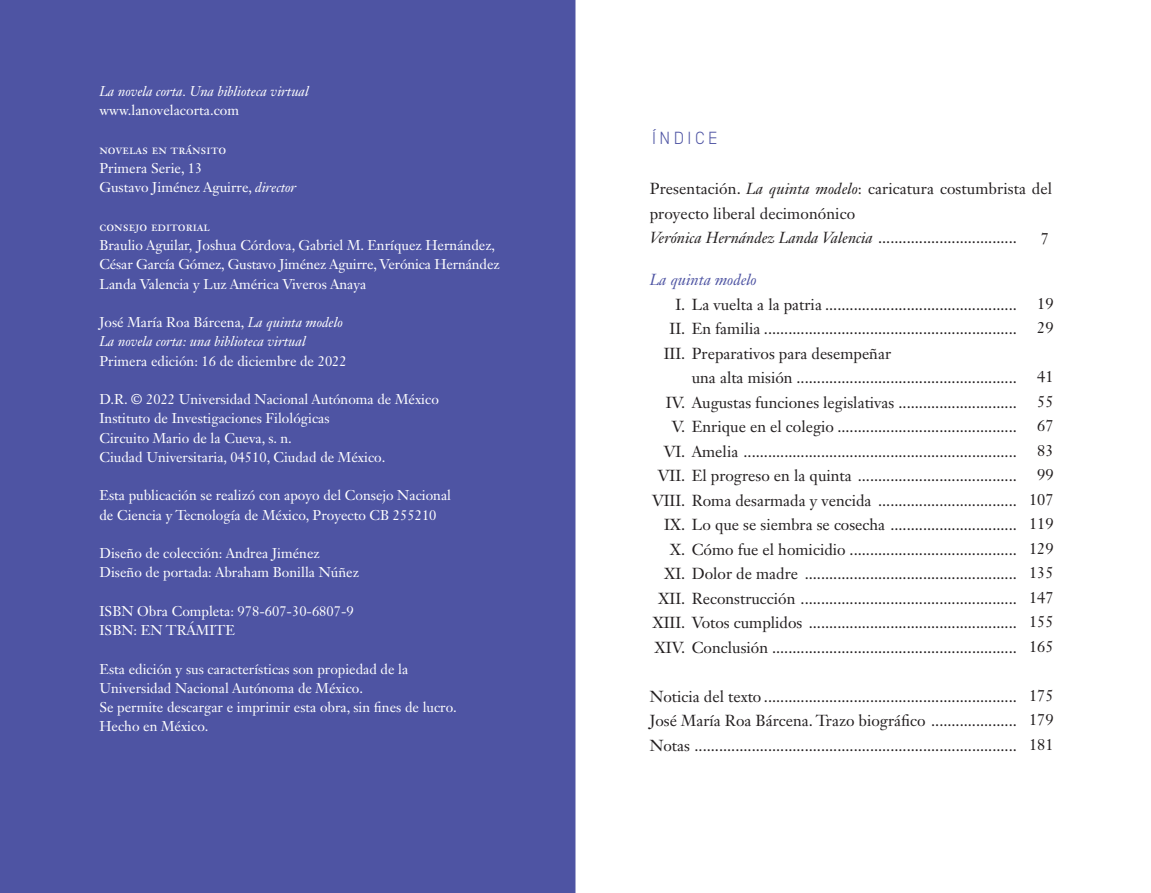
<style>
.page{position:relative;width:1151px;height:893px;background:#fff}
.page>*{position:absolute;margin:0;border:0;box-sizing:border-box;transform-origin:0 0}
.t1{font:300 17.5px "Simplon Norm";letter-spacing:.2em;color:#4e54a3}
.Body_text_sin_sangrí{font:15.75px/24.5px "Janson Text LT Std";color:#231f20}
.Body_text{font:15.75px "Janson Text LT Std";color:#231f20}
.Body_text_sin_sangrí-2{font:italic 15.75px "Janson Text LT Std";color:#4e54a3}
.legales{font:14px/19.2px "Janson Text LT Std";color:#fff}
.legales-2{font:italic 14px "Janson Text LT Std";color:#fff}
.s1{font-style:italic}
</style>
<div class="page">
<div style="left:0;top:0;width:575px;height:893px;background:#4e54a3"></div>
<p class="legales-2" style="left:99px;top:83px;width:211px">La novela corta. Una biblioteca virtual</p>
<p class="legales" style="left:99px;top:101px;width:141px">www.lanovelacorta.com</p>
<p class="legales" style="left:99px;top:139px;width:128px">novelas en tránsito</p>
<p class="legales" style="left:99px;top:158px;width:104px">Primera Serie, 13</p>
<p class="legales" style="left:99px;top:178px;width:198px">Gustavo Jiménez Aguirre, <span class="s1">director</span></p>
<p class="legales" style="left:99px;top:216px;width:112px">consejo editorial</p>
<p class="legales" style="left:99px;top:235px;width:402px">Braulio Aguilar, Joshua Córdova, Gabriel M. Enríquez Hernández,<br>César García Gómez, Gustavo Jiménez Aguirre, Verónica Hernández<br>Landa Valencia y Luz América Viveros Anaya</p>
<p class="legales" style="left:99px;top:312px;width:245px">José María Roa Bárcena, <span class="s1">La quinta modelo</span></p>
<p class="legales-2" style="left:99px;top:333px;width:208px">La novela corta: una biblioteca virtual</p>
<p class="legales" style="left:99px;top:351px;width:249px">Primera edición: 16 de diciembre de 2022</p>
<p class="legales" style="left:99px;top:389px;width:341px">D.R. © 2022 Universidad Nacional Autónoma de México<br>Instituto de Investigaciones Filológicas</p>
<p class="legales" style="left:99px;top:428px;width:194px">Circuito Mario de la Cueva, s. n.</p>
<p class="legales" style="left:99px;top:447px;width:287px">Ciudad Universitaria, 04510, Ciudad de México.</p>
<p class="legales" style="left:99px;top:486px;width:353px">Esta publicación se realizó con apoyo del Consejo Nacional</p>
<p class="legales" style="left:99px;top:505px;width:339px">de Ciencia y Tecnología de México, Proyecto CB 255210</p>
<p class="legales" style="left:99px;top:543px;width:222px">Diseño de colección: Andrea Jiménez</p>
<p class="legales" style="left:99px;top:563px;width:261px">Diseño de portada: Abraham Bonilla Núñez</p>
<p class="legales" style="left:99px;top:601px;width:256px">ISBN Obra Completa: 978-607-30-6807-9</p>
<p class="legales" style="left:99px;top:620px;width:137px">ISBN: EN TRÁMITE</p>
<p class="legales" style="left:99px;top:659px;width:310px">Esta edición y sus características son propiedad de la<br>Universidad Nacional Autónoma de México.</p>
<p class="legales" style="left:99px;top:697px;width:359px">Se permite descargar e imprimir esta obra, sin fines de lucro.</p>
<p class="legales" style="left:99px;top:717px;width:111px">Hecho en México.</p>
<p class="t1" style="left:652px;top:128px;width:67px">ÍNDICE</p>
<p class="Body_text_sin_sangrí" style="left:650px;top:176px;width:404px">Presentación. <span class="s1">La quinta modelo</span>: caricatura costumbrista del proyecto liberal decimonónico</p>
<p class="Body_text_sin_sangrí" style="left:650px;top:225px;width:369px"><span class="s1">Verónica Hernández Landa Valencia</span> ..................................</p>
<p class="Body_text_sin_sangrí-2" style="left:650px;top:270px;width:109px">La quinta modelo</p>
<p class="Body_text_sin_sangrí" style="left:675px;top:292px;width:343px">I. La vuelta a la patria ...............................................</p>
<p class="Body_text_sin_sangrí" style="left:669px;top:316px;width:349px">II. En familia ..............................................................</p>
<p class="Body_text_sin_sangrí" style="left:664px;top:341px;width:229px">III. Preparativos para desempeñar</p>
<p class="Body_text_sin_sangrí" style="left:692px;top:365px;width:327px">una alta misión ......................................................</p>
<p class="Body_text_sin_sangrí" style="left:666px;top:390px;width:352px">IV. Augustas funciones legislativas .............................</p>
<p class="Body_text_sin_sangrí" style="left:672px;top:414px;width:347px">V. Enrique en el colegio ............................................</p>
<p class="Body_text_sin_sangrí" style="left:664px;top:439px;width:355px">VI. Amelia ...................................................................</p>
<p class="Body_text_sin_sangrí" style="left:658px;top:463px;width:360px">VII. El progreso en la quinta .......................................</p>
<p class="Body_text_sin_sangrí" style="left:652px;top:488px;width:366px">VIII. Roma desarmada y vencida ..................................</p>
<p class="Body_text_sin_sangrí" style="left:664px;top:512px;width:354px">IX. Lo que se siembra se cosecha ...............................</p>
<p class="Body_text_sin_sangrí" style="left:670px;top:537px;width:348px">X. Cómo fue el homicidio .........................................</p>
<p class="Body_text_sin_sangrí" style="left:664px;top:561px;width:354px">XI. Dolor de madre ....................................................</p>
<p class="Body_text_sin_sangrí" style="left:658px;top:586px;width:360px">XII. Reconstrucción .....................................................</p>
<p class="Body_text_sin_sangrí" style="left:652px;top:610px;width:366px">XIII. Votos cumplidos ...................................................</p>
<p class="Body_text_sin_sangrí" style="left:654px;top:635px;width:364px">XIV. Conclusión ............................................................</p>
<p class="Body_text_sin_sangrí" style="left:650px;top:684px;width:369px">Noticia del texto ..............................................................</p>
<p class="Body_text_sin_sangrí" style="left:650px;top:708px;width:369px">José María Roa Bárcena. Trazo biográfico .....................</p>
<p class="Body_text_sin_sangrí" style="left:650px;top:733px;width:369px">Notas ...............................................................................</p>
<p class="Body_text" style="left:1041px;top:228px;width:10px">7</p>
<p class="Body_text" style="left:1037px;top:293px;width:18px">19</p>
<p class="Body_text" style="left:1037px;top:318px;width:18px">29</p>
<p class="Body_text" style="left:1037px;top:367px;width:18px">41</p>
<p class="Body_text" style="left:1037px;top:391px;width:18px">55</p>
<p class="Body_text" style="left:1037px;top:416px;width:18px">67</p>
<p class="Body_text" style="left:1037px;top:440px;width:18px">83</p>
<p class="Body_text" style="left:1037px;top:465px;width:18px">99</p>
<p class="Body_text" style="left:1029px;top:489px;width:26px">107</p>
<p class="Body_text" style="left:1029px;top:514px;width:26px">119</p>
<p class="Body_text" style="left:1029px;top:538px;width:26px">129</p>
<p class="Body_text" style="left:1029px;top:563px;width:26px">135</p>
<p class="Body_text" style="left:1029px;top:587px;width:26px">147</p>
<p class="Body_text" style="left:1029px;top:612px;width:26px">155</p>
<p class="Body_text" style="left:1029px;top:636px;width:26px">165</p>
<p class="Body_text" style="left:1029px;top:685px;width:26px">175</p>
<p class="Body_text" style="left:1029px;top:710px;width:26px">179</p>
<p class="Body_text" style="left:1029px;top:734px;width:26px">181</p>
</div>
